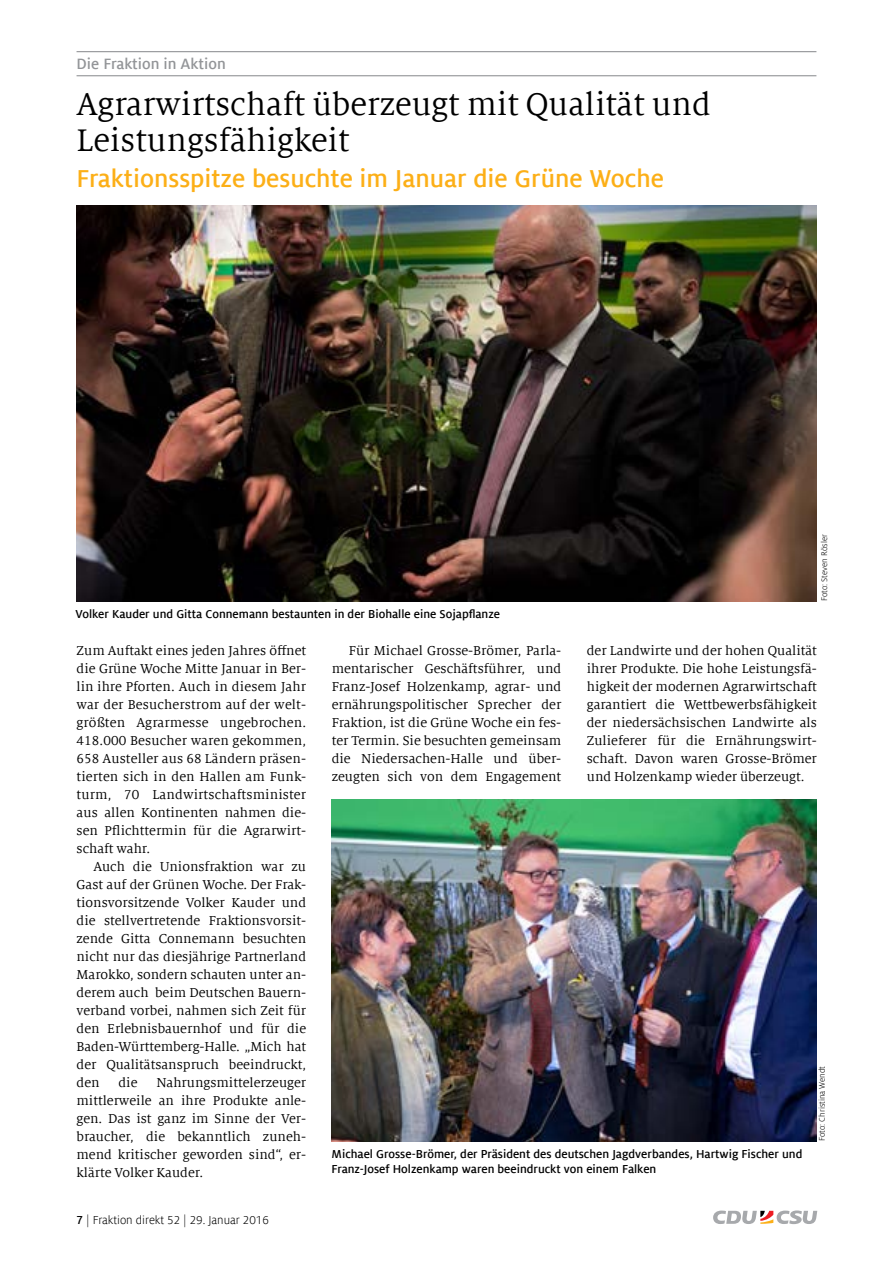
<style>
.page{position:relative;width:893px;height:1263px;background:#fff}
.page>*{position:absolute;margin:0;border:0;box-sizing:border-box;transform-origin:0 0}
.t1{font:34.5px/36px "Milo Serif Offc";color:#000}
.t2{font:700 27px "Milo Sans Offc";color:#fcaf17}
.t3{font:700 16.5px "Milo Sans Offc";color:#939598}
.t4{font:14.25px/18px "Milo Serif Offc";color:#000;text-align:justify}
.t5{font:700 12.75px/15.3px "Milo Sans Offc";color:#000}
.t6{font:12.75px "Milo Sans Offc";color:#000}
.t7{font:9px "Milo Sans Offc";color:#000}
.s1{font-weight:700}
</style>
<div class="page">
<svg style="left:713px;top:1210px;width:104px;height:14px"></svg>
<hr style="left:77px;top:51px;width:739px;height:1px;background:#939598">
<hr style="left:77px;top:75px;width:739px;height:1px;background:#939598">
<img style="left:332px;top:799px;width:484px;height:342px">
<img style="left:77px;top:205px;width:739px;height:396px">
<p class="t3" style="left:77px;top:53px;width:151px">Die Fraktion in Aktion</p>
<h1 class="t1" style="left:77px;top:86px;width:636px">Agrarwirtschaft überzeugt mit Qualität und<br>Leistungsfähigkeit</h1>
<h2 class="t2" style="left:77px;top:162px;width:589px">Fraktionsspitze besuchte im Januar die Grüne Woche</h2>
<p class="t7" style="left:819px;top:601px;width:69px;rotate:-90deg">Foto: Steven Rösler</p>
<p class="t5" style="left:75px;top:606px;width:426px">Volker Kauder und Gitta Connemann bestaunten in der Biohalle eine Sojapflanze</p>
<p class="t4" style="left:77px;top:642px;width:231px">Zum Auftakt eines jeden Jahres öffnet die Grüne Woche Mitte Januar in Ber&shy;lin ihre Pforten. Auch in diesem Jahr war der Besucherstrom auf der welt&shy;größten Agrarmesse ungebrochen.<br>418.000 Besucher waren gekommen, 658 Austeller aus 68 Ländern präsen&shy;tierten sich in den Hallen am Funk&shy;turm, 70 Landwirtschaftsminister aus allen Kontinenten nahmen die&shy;sen Pflichttermin für die Agrarwirt&shy;schaft wahr.</p>
<p class="t4" style="left:77px;top:858px;width:231px;text-indent:17px">Auch die Unionsfraktion war zu Gast auf der Grünen Woche. Der Frak&shy;tionsvorsitzende Volker Kauder und die stellvertretende Fraktionsvorsit&shy;zende Gitta Connemann besuchten nicht nur das diesjährige Partnerland Marokko, sondern schauten unter an&shy;derem auch beim Deutschen Bauern&shy;verband vorbei, nahmen sich Zeit für den Erlebnisbauernhof und für die Baden-Württemberg-Halle. „Mich hat der Qualitätsanspruch beeindruckt, den</p>
<p class="t4" style="left:332px;top:641px;width:231px;text-indent:17px">Für Michael Grosse-Brömer, Parla&shy;mentarischer Geschäftsführer, und Franz-Josef Holzenkamp, agrar- und ernährungspolitischer Sprecher der Fraktion, ist die Grüne Woche ein fes&shy;ter Termin. Sie besuchten gemeinsam die Niedersachen-Halle und über&shy;zeugten sich von dem Engagement</p>
<p class="t4" style="left:587px;top:641px;width:232px">der Landwirte und der hohen Qualität ihrer Produkte. Die hohe Leistungsfä&shy;higkeit der modernen Agrarwirtschaft garantiert die Wettbewerbsfähigkeit der niedersächsischen Landwirte als Zulieferer für die Ernährungswirt&shy;schaft. Davon waren Grosse-Brömer und Holzenkamp wieder überzeugt.</p>
<p class="t7" style="left:816px;top:1141px;width:77px;rotate:-90deg">Foto: Christina Wendt</p>
<p class="t4" style="left:77px;top:1073px;width:231px;text-indent:80px">Nahrungsmittelerzeuger mittlerweile an ihre Produkte anle&shy;gen. Das ist ganz im Sinne der Ver&shy;braucher, die bekanntlich zuneh&shy;mend kritischer geworden sind“, er&shy;klärte Volker Kauder.</p>
<p class="t4" style="left:118px;top:1073px;width:21px">die</p>
<p class="t5" style="left:332px;top:1146px;width:472px">Michael Grosse-Brömer, der Präsident des deutschen Jagdverbandes, Hartwig Fischer und<br>Franz-Josef Holzenkamp waren beeindruckt von einem Falken</p>
<p class="t6" style="left:77px;top:1212px;width:194px"><span class="s1">7</span> | Fraktion direkt 52 | 29. Januar 2016</p>
</div>
